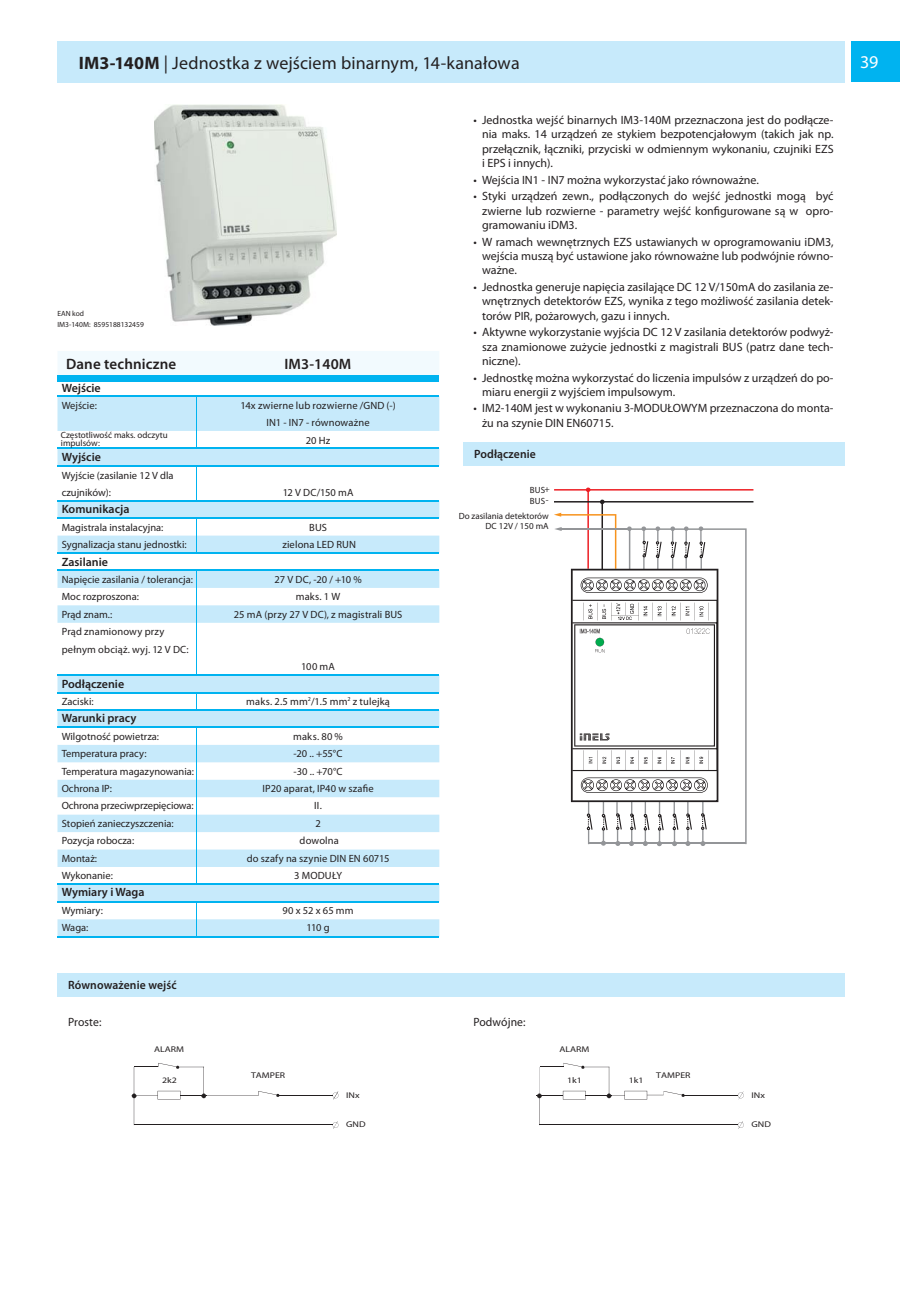
<style>
.page{position:relative;width:900px;height:1289px;background:#fff}
.page>*{position:absolute;margin:0;border:0;box-sizing:border-box;transform-origin:0 0}
.t1{font:18px "Myriad Pro";letter-spacing:.005em;color:#231f20}
.t2{font:18px "Myriad Pro";color:#fff}
.t3{font:600 15px "Myriad Pro";letter-spacing:.01em;color:#231f20}
.t4{font:12px/14.4px "Myriad Pro";color:#231f20;text-align:justify}
.t5{font:600 12px "Myriad Pro";color:#231f20}
.t6{font:10.5px/17.4px "Myriad Pro";color:#231f20;text-align:center}
.t7{font:9px/11.7px "Myriad Pro";color:#231f20;text-align:right}
.t8{font:8.25px "Myriad Pro";color:#231f20;scale:1.18 1}
.t9{font:7.5px "Myriad Pro";color:#231f20}
.s1{font-weight:700}
</style>
<div class="page">
<div style="left:57px;top:41px;width:787px;height:41px;background:#c7eafb"></div>
<div style="left:850px;top:41px;width:49px;height:41px;background:#00b3f0"></div>
<img style="left:154px;top:105px;width:182px;height:220px">
<div style="left:58px;top:351px;width:381px;height:24px;background:#f2fafe"></div>
<svg style="left:57px;top:397px;width:382px;height:539px"></svg>
<div style="left:57px;top:375px;width:382px;height:7px;background:#00b3f0"></div>
<hr style="left:57px;top:395px;width:139px;height:2px;background:#00b3f0">
<hr style="left:196px;top:397px;width:1px;height:34px;background:#00b3f0">
<hr style="left:196px;top:395px;width:243px;height:2px;background:#00b3f0">
<svg style="left:196px;top:431px;width:1px;height:16px"></svg>
<hr style="left:57px;top:447px;width:382px;height:2px;background:#00b3f0">
<hr style="left:57px;top:465px;width:139px;height:1px;background:#00b3f0">
<hr style="left:196px;top:466px;width:1px;height:34px;background:#00b3f0">
<hr style="left:196px;top:465px;width:243px;height:1px;background:#00b3f0">
<hr style="left:57px;top:500px;width:382px;height:1px;background:#00b3f0">
<hr style="left:57px;top:517px;width:139px;height:2px;background:#00b3f0">
<hr style="left:196px;top:517px;width:243px;height:2px;background:#00b3f0">
<svg style="left:196px;top:519px;width:1px;height:33px"></svg>
<hr style="left:57px;top:552px;width:382px;height:2px;background:#00b3f0">
<hr style="left:57px;top:569px;width:139px;height:2px;background:#00b3f0">
<svg style="left:196px;top:571px;width:1px;height:17px"></svg>
<hr style="left:196px;top:569px;width:243px;height:2px;background:#00b3f0">
<hr style="left:196px;top:588px;width:1px;height:86px;background:#00b3f0">
<hr style="left:57px;top:674px;width:382px;height:2px;background:#00b3f0">
<hr style="left:57px;top:691px;width:139px;height:2px;background:#00b3f0">
<svg style="left:196px;top:693px;width:1px;height:16px"></svg>
<hr style="left:196px;top:691px;width:243px;height:2px;background:#00b3f0">
<hr style="left:57px;top:709px;width:382px;height:1px;background:#00b3f0">
<hr style="left:57px;top:726px;width:139px;height:2px;background:#00b3f0">
<svg style="left:196px;top:728px;width:1px;height:17px"></svg>
<hr style="left:196px;top:726px;width:243px;height:2px;background:#00b3f0">
<hr style="left:196px;top:745px;width:1px;height:138px;background:#00b3f0">
<hr style="left:57px;top:883px;width:382px;height:2px;background:#00b3f0">
<hr style="left:57px;top:901px;width:139px;height:1px;background:#00b3f0">
<hr style="left:196px;top:901px;width:243px;height:1px;background:#00b3f0">
<hr style="left:57px;top:936px;width:139px;height:1px;background:#00b3f0">
<svg style="left:196px;top:902px;width:1px;height:34px"></svg>
<hr style="left:196px;top:936px;width:243px;height:1px;background:#00b3f0">
<div style="left:462px;top:442px;width:382px;height:23px;background:#c7eafb"></div>
<svg style="left:554px;top:487px;width:199px;height:359px"></svg>
<div style="left:57px;top:973px;width:787px;height:23px;background:#c7eafb"></div>
<svg style="left:131px;top:1063px;width:207px;height:65px"></svg>
<svg style="left:536px;top:1063px;width:207px;height:65px"></svg>
<h1 class="t1" style="left:79px;top:56px;width:442px"><span class="s1">IM3-140M</span> | Jednostka z wejściem binarnym, 14-kanałowa</h1>
<p class="t9" style="left:57px;top:311px;width:28px">EAN kod</p>
<p class="t9" style="left:57px;top:322px;width:88px">IM3-140M: 8595188132459</p>
<p class="t3" style="left:66px;top:358px;width:112px">Dane techniczne</p>
<p class="t5" style="left:62px;top:383px;width:41px">Wejście</p>
<p class="t6" style="left:62px;top:398px;width:37px">Wejście:</p>
<p class="t7" style="left:61px;top:432px;width:108px;line-height:7.5px;text-align:left">Częstotliwość maks. odczytu impulsów:</p>
<p class="t5" style="left:62px;top:452px;width:41px">Wyjście</p>
<p class="t6" style="left:62px;top:467px;width:113px;text-align:left">Wyjście (zasilanie 12 V dla czujników):</p>
<p class="t5" style="left:62px;top:505px;width:69px">Komunikacja</p>
<p class="t6" style="left:62px;top:519px;width:126px;text-align:left">Magistrala instalacyjna:<br>Sygnalizacja stanu jednostki:</p>
<p class="t5" style="left:62px;top:557px;width:48px">Zasilanie</p>
<p class="t6" style="left:62px;top:572px;width:133px;text-align:left">Napięcie zasilania / tolerancja:<br>Moc rozproszona:<br>Prąd znam.:<br>Prąd znamionowy przy pełnym obciąż. wyj. 12 V DC:</p>
<p class="t5" style="left:62px;top:679px;width:64px">Podłączenie</p>
<p class="t6" style="left:62px;top:693px;width:33px">Zaciski:</p>
<p class="t5" style="left:62px;top:713px;width:76px">Warunki pracy</p>
<p class="t6" style="left:62px;top:728px;width:134px;text-align:left">Wilgotność powietrza:<br>Temperatura pracy:<br>Temperatura magazynowania:<br>Ochrona IP:<br>Ochrona przeciwprzepięciowa:<br>Stopień zanieczyszczenia:<br>Pozycja robocza:<br>Montaż:<br>Wykonanie:</p>
<p class="t5" style="left:62px;top:887px;width:84px">Wymiary i Waga</p>
<p class="t6" style="left:62px;top:902px;width:43px;text-align:left">Wymiary:<br>Waga:</p>
<p class="t5" style="left:68px;top:980px;width:110px">Równoważenie wejść</p>
<p class="t4" style="left:68px;top:1016px;width:35px">Proste:</p>
<p class="t8" style="left:154px;top:1046px;width:27px">ALARM</p>
<p class="t8" style="left:162px;top:1077px;width:14px">2k2</p>
<p class="t3" style="left:284px;top:358px;width:68px">IM3-140M</p>
<p class="t6" style="left:240px;top:398px;width:156px">14x zwierne lub rozwierne /GND (-)<br>IN1 - IN7 - równoważne<br>20 Hz</p>
<p class="t6" style="left:282px;top:485px;width:72px">12 V DC/150 mA</p>
<p class="t6" style="left:282px;top:519px;width:75px">BUS<br>zielona LED RUN</p>
<p class="t6" style="left:234px;top:572px;width:170px">27 V DC, -20 / +10 %<br>maks. 1 W<br>25 mA (przy 27 V DC), z magistrali BUS</p>
<p class="t6" style="left:301px;top:659px;width:35px">100 mA</p>
<p class="t6" style="left:246px;top:693px;width:145px">maks. 2.5 mm<sup>2</sup>/1.5 mm<sup>2</sup> z tulejką</p>
<p class="t6" style="left:247px;top:728px;width:144px">maks. 80 %<br>-20 .. +55°C<br>-30 .. +70°C<br>IP20 aparat, IP40 w szafie<br>II.<br>2<br>dowolna<br>do szafy na szynie DIN EN 60715<br>3 MODUŁY</p>
<p class="t6" style="left:282px;top:902px;width:72px">90 x 52 x 65 mm<br>110 g</p>
<p class="t8" style="left:251px;top:1072px;width:30px">TAMPER</p>
<p class="t8" style="left:346px;top:1092px;width:13px">INx</p>
<p class="t8" style="left:346px;top:1121px;width:18px">GND</p>
<p class="t4" style="left:482px;top:114px;width:353px;text-indent:-9px">• Jednostka wejść binarnych IM3-140M przeznaczona jest do podłącze&shy;nia maks. 14 urządzeń ze stykiem bezpotencjałowym (takich jak np. przełącznik, łączniki, przyciski w odmiennym wykonaniu, czujniki EZS i EPS i innych).</p>
<p class="t4" style="left:473px;top:174px;width:287px">• Wejścia IN1 - IN7 można wykorzystać jako równoważne.</p>
<p class="t4" style="left:482px;top:190px;width:353px;text-indent:-9px">• Styki urządzeń zewn., podłączonych do wejść jednostki mogą być zwierne lub rozwierne - parametry wejść konfigurowane są w opro&shy;gramowaniu iDM3.</p>
<p class="t4" style="left:482px;top:235px;width:353px;text-indent:-9px">• W ramach wewnętrznych EZS ustawianych w oprogramowaniu iDM3, wejścia muszą być ustawione jako równoważne lub podwójnie równo&shy;ważne.</p>
<p class="t4" style="left:482px;top:281px;width:353px;text-indent:-9px">• Jednostka generuje napięcia zasilające DC 12 V/150mA do zasilania ze&shy;wnętrznych detektorów EZS, wynika z tego możliwość zasilania detek&shy;torów PIR, pożarowych, gazu i innych.</p>
<p class="t4" style="left:482px;top:326px;width:353px;text-indent:-9px">• Aktywne wykorzystanie wyjścia DC 12 V zasilania detektorów podwyż&shy;sza znamionowe zużycie jednostki z magistrali BUS (patrz dane tech&shy;niczne).</p>
<p class="t4" style="left:482px;top:371px;width:353px;text-indent:-9px">• Jednostkę można wykorzystać do liczenia impulsów z urządzeń do po&shy;miaru energii z wyjściem impulsowym.</p>
<p class="t4" style="left:482px;top:402px;width:353px;text-indent:-9px">• IM2-140M jest w wykonaniu 3-MODUŁOWYM przeznaczona do monta&shy;żu na szynie DIN EN60715.</p>
<p class="t5" style="left:474px;top:450px;width:63px">Podłączenie</p>
<p class="t7" style="left:529px;top:485px;width:17px">BUS</p>
<p class="t7" style="left:529px;top:484px;width:22px">+<br>BUS-</p>
<p class="t7" style="left:458px;top:511px;width:92px;line-height:10.8px">Do zasilania detektorów<br>DC 12V / 150 mA</p>
<p class="t4" style="left:473px;top:1016px;width:54px">Podwójne:</p>
<p class="t8" style="left:559px;top:1046px;width:27px">ALARM</p>
<p class="t8" style="left:567px;top:1077px;width:14px">1k1</p>
<p class="t8" style="left:628px;top:1077px;width:14px">1k1</p>
<p class="t8" style="left:656px;top:1072px;width:30px">TAMPER</p>
<p class="t8" style="left:751px;top:1092px;width:13px">INx</p>
<p class="t8" style="left:751px;top:1121px;width:18px">GND</p>
<h1 class="t2" style="left:859px;top:56px;width:20px">39</h1>
</div>
